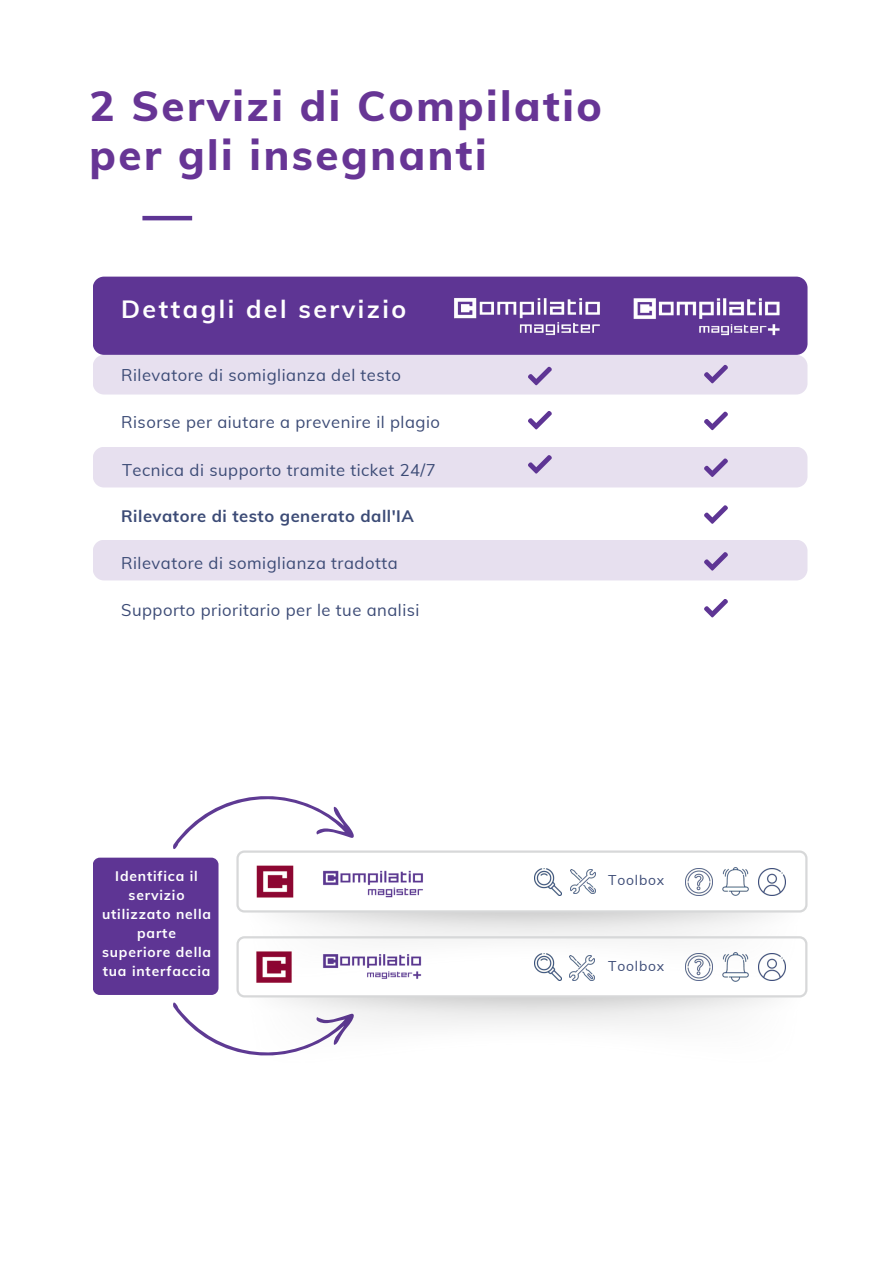
<style>
.page{position:relative;width:893px;height:1264px;background:#fff}
.page>*{position:absolute;margin:0;border:0;box-sizing:border-box;transform-origin:0 0}
.t1{font:800 42px/49.5px "Muli";letter-spacing:.06em;color:#673595}
.t2{font:700 24.9px "Muli";letter-spacing:.1em;color:#fff}
.t3{font:16.65px "Muli";letter-spacing:.03em;color:#3c4b76}
.t4{font:700 16.65px "Muli";letter-spacing:.03em;color:#3c4b76}
.t5{font:700 13.8px/19.2px "Muli";letter-spacing:.06em;color:#fff;text-align:center}
.t6{font:13.8px "Muli";letter-spacing:.06em;color:#3c4b76}
</style>
<div class="page">
<hr style="left:142px;top:216px;width:50px;height:4px;background:#5e3594">
<div style="left:93px;top:276px;width:714px;height:79px;background:#5e3594"></div>
<svg style="left:528px;top:411px;width:24px;height:18px"></svg>
<img style="left:432px;top:279px;width:179px;height:74px">
<div style="left:93px;top:355px;width:714px;height:39px;background:#e7e0ef"></div>
<svg style="left:704px;top:411px;width:24px;height:19px"></svg>
<div style="left:93px;top:447px;width:714px;height:40px;background:#e7e0ef"></div>
<svg style="left:704px;top:505px;width:24px;height:19px"></svg>
<div style="left:93px;top:540px;width:714px;height:40px;background:#e7e0ef"></div>
<svg style="left:704px;top:599px;width:24px;height:18px"></svg>
<img style="left:611px;top:277px;width:190px;height:77px">
<div style="left:93px;top:857px;width:125px;height:137px;background:#5e3594;border-radius:7px"></div>
<svg style="left:172px;top:796px;width:635px;height:116px"></svg>
<svg style="left:172px;top:936px;width:635px;height:120px"></svg>
<img style="left:534px;top:868px;width:27px;height:27px">
<img style="left:758px;top:868px;width:27px;height:27px">
<img style="left:685px;top:868px;width:27px;height:27px">
<img style="left:721px;top:867px;width:28px;height:28px">
<img style="left:570px;top:869px;width:25px;height:24px">
<img style="left:534px;top:953px;width:27px;height:27px">
<img style="left:758px;top:953px;width:27px;height:27px">
<img style="left:685px;top:953px;width:27px;height:27px">
<img style="left:721px;top:952px;width:28px;height:29px">
<img style="left:569px;top:955px;width:25px;height:25px">
<h1 class="t1" style="left:89px;top:79px;width:514px">2 Servizi di Compilatio per gli insegnanti</h1>
<h2 class="t2" style="left:121px;top:290px;width:287px">Dettagli del servizio</h2>
<p class="t3" style="left:121px;top:362px;width:281px">Rilevatore di somiglianza del testo</p>
<p class="t3" style="left:121px;top:409px;width:320px">Risorse per aiutare a prevenire il plagio</p>
<p class="t3" style="left:122px;top:457px;width:315px">Tecnica di supporto tramite ticket 24/7</p>
<p class="t4" style="left:121px;top:504px;width:294px">Rilevatore di testo generato dall'IA</p>
<p class="t3" style="left:121px;top:550px;width:278px">Rilevatore di somiglianza tradotta</p>
<p class="t3" style="left:121px;top:597px;width:300px">Supporto prioritario per le tue analisi</p>
<p class="t5" style="left:102px;top:865px;width:111px">Identifica il servizio utilizzato nella parte superiore della tua interfaccia</p>
<p class="t6" style="left:608px;top:956px;width:58px">Toolbox</p>
</div>
